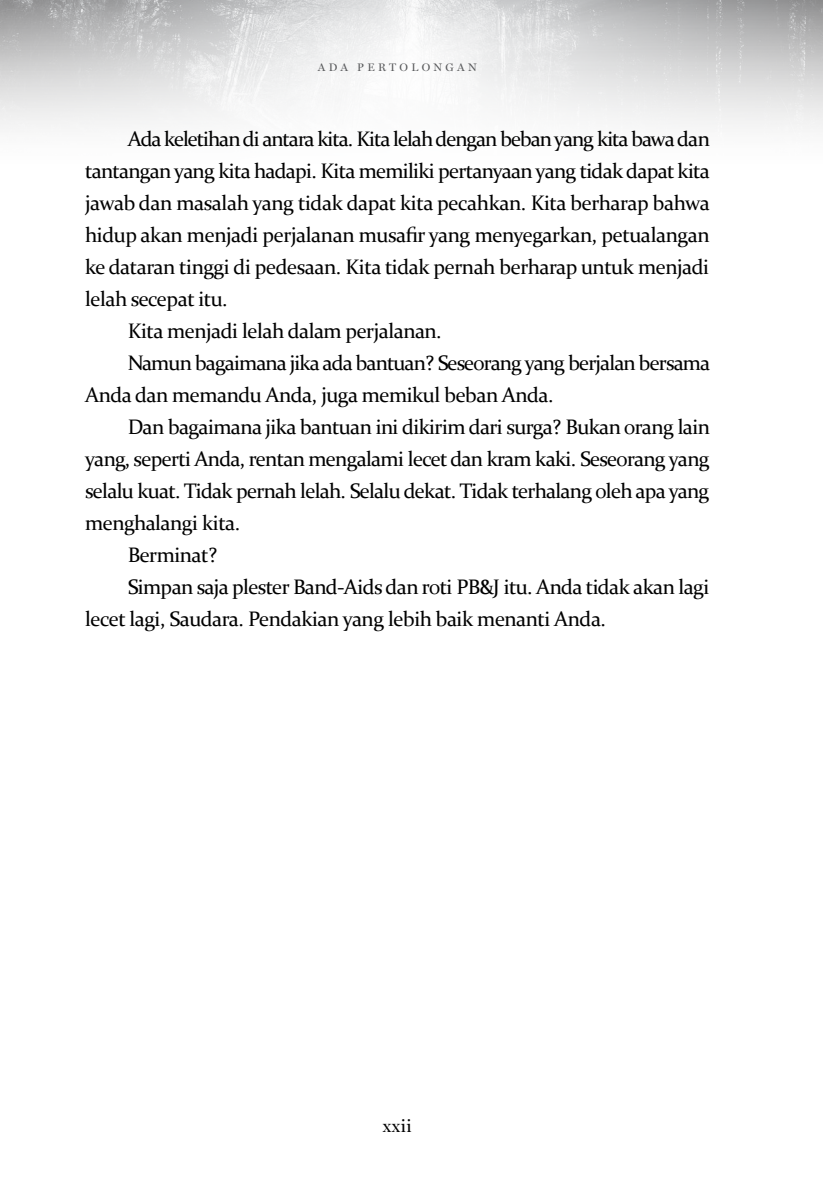
<style>
.page{position:relative;width:823px;height:1191px;background:#fff}
.page>*{position:absolute;margin:0;border:0;box-sizing:border-box;transform-origin:0 0}
.t1{font:21px "Constantia";letter-spacing:-.03em;color:#000}
.t2{font:21px "Constantia";letter-spacing:-.05em;color:#000}
.t3{font:18px "Miller Display";color:#000}
.t4{font:11px "Miller Display";color:#58595b}
</style>
<div class="page">
<img style="left:0;top:0;width:822px;height:129px">
<p class="t4" style="left:318px;top:61px;width:62px">ADA PERTOLONG</p>
<p class="t4" style="left:457px;top:61px;width:21px">A N</p>
<p class="t2" style="left:128px;top:125px;width:583px">Ada keletihan di antara kita. Kita lelah dengan beban yang kita bawa dan</p>
<p class="t1" style="left:85px;top:157px;width:626px">tantangan yang kita hadapi. Kita memiliki pertanyaan yang tidak dapat kita</p>
<p class="t1" style="left:85px;top:189px;width:626px">jawab dan masalah yang tidak dapat kita pecahkan. Kita berharap bahwa</p>
<p class="t1" style="left:85px;top:221px;width:625px">hidup akan menjadi perjalanan musafir yang menyegarkan, petualangan</p>
<p class="t1" style="left:85px;top:253px;width:625px">ke dataran tinggi di pedesaan. Kita tidak pernah berharap untuk menjadi</p>
<p class="t1" style="left:85px;top:285px;width:144px">lelah secepat itu.</p>
<p class="t1" style="left:128px;top:317px;width:315px">Kita menjadi lelah dalam perjalanan.</p>
<p class="t1" style="left:128px;top:349px;width:583px">Namun bagaimana jika ada bantuan? Seseorang yang berjalan bersama</p>
<p class="t1" style="left:85px;top:381px;width:469px">Anda dan memandu Anda, juga memikul beban Anda.</p>
<p class="t1" style="left:128px;top:413px;width:583px">Dan bagaimana jika bantuan ini dikirim dari surga? Bukan orang lain</p>
<p class="t1" style="left:85px;top:445px;width:625px">yang, seperti Anda, rentan mengalami lecet dan kram kaki. Seseorang yang</p>
<p class="t1" style="left:85px;top:477px;width:625px">selalu kuat. Tidak pernah lelah. Selalu dekat. Tidak terhalang oleh apa yang</p>
<p class="t1" style="left:85px;top:509px;width:156px">menghalangi kita.</p>
<p class="t1" style="left:128px;top:541px;width:91px">Berminat?</p>
<p class="t1" style="left:128px;top:573px;width:582px">Simpan saja plester Band-Aids dan roti PB&amp;J itu. Anda tidak akan lagi</p>
<p class="t1" style="left:85px;top:605px;width:522px">lecet lagi, Saudara. Pendakian yang lebih baik menanti Anda.</p>
<p class="t3" style="left:383px;top:1115px;width:30px">xxii</p>
</div>
